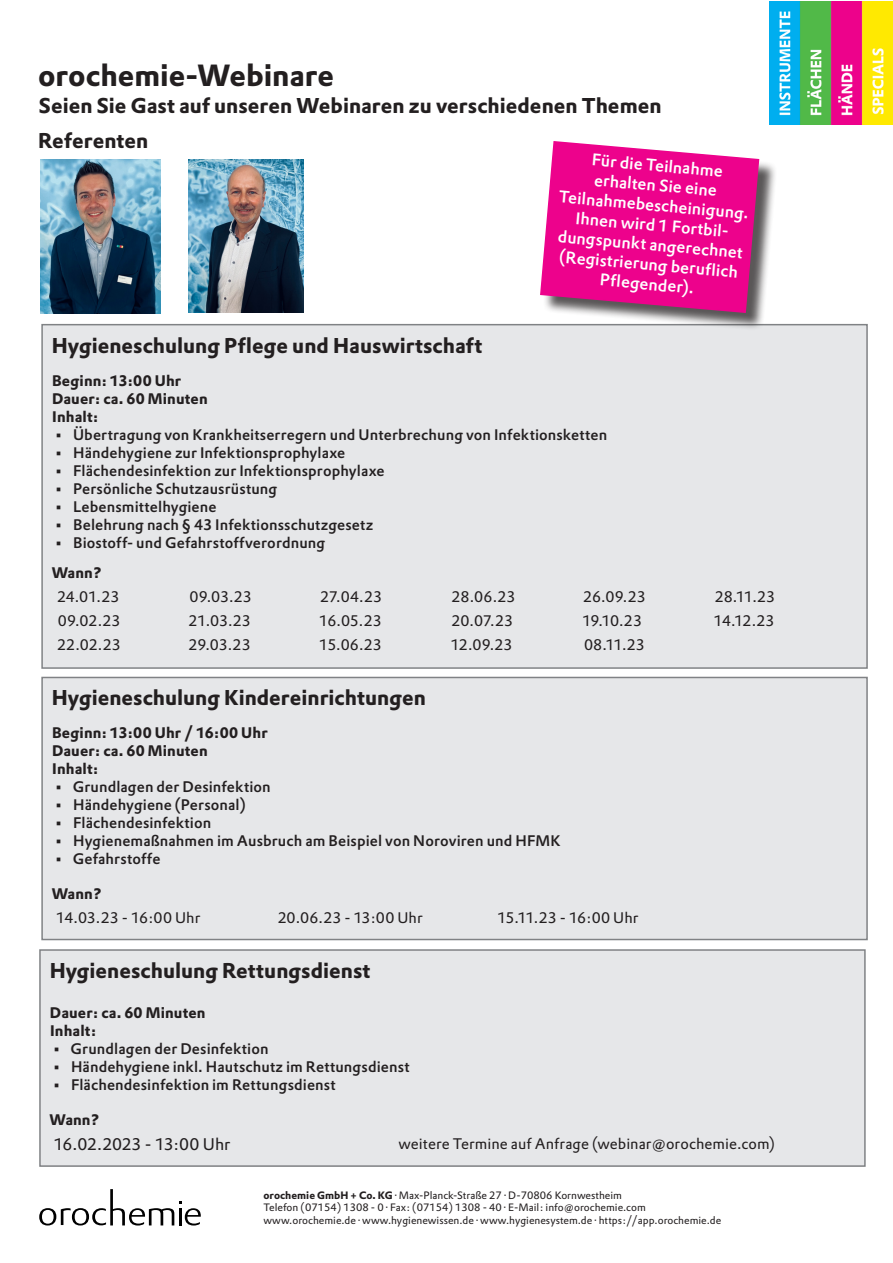
<style>
.page{position:relative;width:893px;height:1263px;background:#fff}
.page>*{position:absolute;margin:0;border:0;box-sizing:border-box;transform-origin:0 0}
.Überschrift_1{font:700 30px "DTL Prokyon TPRO";color:#231f20}
.Überschrift_1-2{font:700 21px "DTL Prokyon TPRO";color:#231f20}
.Normaltext{font:500 16.5px/19.8px "DTL Prokyon TPRO";color:#fff;text-align:center}
.Normaltext-2{font:16.5px "DTL Prokyon TPRO";letter-spacing:-.015em;color:#231f20}
.t1{font:500 15px "DTL Prokyon TPRO";letter-spacing:.005em;color:#231f20}
.Normaltext-3{font:15px "DTL Prokyon TPRO";letter-spacing:-.005em;color:#231f20}
.Normaltext-4{font:700 15px "DTL Prokyon TPRO";letter-spacing:.01em;color:#231f20}
.t2{font:10.5px "DTL Prokyon TPRO";color:#231f20}
.s1{font-weight:700}
</style>
<div class="page">
<div style="left:42px;top:325px;width:825px;height:343px;background:#e6e7e9"></div>
<div style="left:41px;top:324px;width:827px;height:345px;border:2px solid #808285"></div>
<img style="left:769px;top:1px;width:123px;height:123px">
<svg style="left:39px;top:1189px;width:162px;height:36px"></svg>
<div style="left:42px;top:677px;width:825px;height:262px;background:#e6e7e9"></div>
<div style="left:41px;top:677px;width:827px;height:263px;border:2px solid #808285"></div>
<div style="left:40px;top:950px;width:825px;height:216px;background:#e6e7e9"></div>
<div style="left:39px;top:949px;width:827px;height:218px;border:2px solid #808285"></div>
<img style="left:40px;top:160px;width:121px;height:153px">
<img style="left:188px;top:160px;width:115px;height:153px">
<div style="left:543px;top:144px;width:234px;height:187px;background:#231f20;opacity:.75"></div>
<svg style="left:540px;top:141px;width:220px;height:173px;background:#e52093"></svg>
<p class="Überschrift_1" style="left:38px;top:55px;width:298px">orochemie-Webinare</p>
<p class="Überschrift_1-2" style="left:39px;top:92px;width:624px">Seien Sie Gast auf unseren Webinaren zu verschiedenen Themen</p>
<p class="Überschrift_1-2" style="left:38px;top:127px;width:112px">Referenten</p>
<p class="Normaltext" style="left:593px;top:150px;width:133px;rotate:5deg">Für die Teilnahme</p>
<p class="Normaltext" style="left:562px;top:167px;width:192px;rotate:5deg">erhalten Sie eine<br>Teilnahmebescheinigung.</p>
<p class="Normaltext" style="left:561px;top:206px;width:187px;rotate:5deg">Ihnen wird 1 Fortbil&shy;dungspunkt angerechnet</p>
<p class="Normaltext" style="left:560px;top:246px;width:181px;rotate:5deg">(Registrierung berufl ich</p>
<p class="Normaltext" style="left:601px;top:269px;width:96px;rotate:5deg">Pfl egender).</p>
<p class="Überschrift_1-2" style="left:52px;top:331px;width:432px">Hygieneschulung Pflege und Hauswirtschaft</p>
<p class="Normaltext-4" style="left:52px;top:370px;width:131px">Beginn: 13:00 Uhr</p>
<p class="Normaltext-4" style="left:52px;top:388px;width:157px">Dauer: ca. 60 Minuten</p>
<p class="Normaltext-4" style="left:52px;top:406px;width:48px">Inhalt:</p>
<p class="t1" style="left:54px;top:424px;width:555px">• Übertragung von Krankheitserregern und Unterbrechung von Infektionsketten</p>
<p class="t1" style="left:54px;top:442px;width:293px">• Händehygiene zur Infektionsprophylaxe</p>
<p class="t1" style="left:54px;top:460px;width:332px">• Flächendesinfektion zur Infektionsprophylaxe</p>
<p class="t1" style="left:54px;top:478px;width:225px">• Persönliche Schutzausrüstung</p>
<p class="t1" style="left:54px;top:496px;width:164px">• Lebensmittelhygiene</p>
<p class="t1" style="left:54px;top:514px;width:321px">• Belehrung nach § 43 Infektionsschutzgesetz</p>
<p class="t1" style="left:54px;top:532px;width:272px">• Biostoff- und Gefahrstoffverordnung</p>
<p class="Normaltext-4" style="left:52px;top:563px;width:52px">Wann?</p>
<p class="Normaltext-3" style="left:57px;top:587px;width:64px">24.01.23</p>
<p class="Normaltext-3" style="left:189px;top:587px;width:64px">09.03.23</p>
<p class="Normaltext-3" style="left:320px;top:587px;width:64px">27.04.23</p>
<p class="Normaltext-3" style="left:452px;top:587px;width:66px">28.06.23</p>
<p class="Normaltext-3" style="left:583px;top:587px;width:64px">26.09.23</p>
<p class="Normaltext-3" style="left:715px;top:587px;width:62px">28.11.23</p>
<p class="Normaltext-3" style="left:58px;top:611px;width:64px">09.02.23</p>
<p class="Normaltext-3" style="left:189px;top:611px;width:64px">21.03.23</p>
<p class="Normaltext-3" style="left:319px;top:611px;width:64px">16.05.23</p>
<p class="Normaltext-3" style="left:452px;top:611px;width:63px">20.07.23</p>
<p class="Normaltext-3" style="left:582px;top:611px;width:61px">19.10.23</p>
<p class="Normaltext-3" style="left:714px;top:611px;width:62px">14.12.23</p>
<p class="Normaltext-3" style="left:57px;top:635px;width:65px">22.02.23</p>
<p class="Normaltext-3" style="left:189px;top:635px;width:64px">29.03.23</p>
<p class="Normaltext-3" style="left:319px;top:635px;width:64px">15.06.23</p>
<p class="Normaltext-3" style="left:451px;top:635px;width:63px">12.09.23</p>
<p class="Normaltext-3" style="left:584px;top:635px;width:62px">08.11.23</p>
<p class="Überschrift_1-2" style="left:52px;top:684px;width:376px">Hygieneschulung Kindereinrichtungen</p>
<p class="Normaltext-4" style="left:52px;top:723px;width:217px">Beginn: 13:00 Uhr / 16:00 Uhr</p>
<p class="Normaltext-4" style="left:52px;top:741px;width:157px">Dauer: ca. 60 Minuten</p>
<p class="Normaltext-4" style="left:52px;top:759px;width:48px">Inhalt:</p>
<p class="t1" style="left:54px;top:777px;width:218px">• Grundlagen der Desinfektion</p>
<p class="t1" style="left:54px;top:795px;width:193px">• Händehygiene (Personal)</p>
<p class="t1" style="left:54px;top:813px;width:159px">• Flächendesinfektion</p>
<p class="t1" style="left:54px;top:831px;width:508px">• Hygienemaßnahmen im Ausbruch am Beispiel von Noroviren und HFMK</p>
<p class="t1" style="left:54px;top:849px;width:108px">• Gefahrstoffe</p>
<p class="Normaltext-4" style="left:52px;top:884px;width:52px">Wann?</p>
<p class="Normaltext-3" style="left:56px;top:908px;width:146px">14.03.23 - 16:00 Uhr</p>
<p class="Normaltext-3" style="left:278px;top:908px;width:147px">20.06.23 - 13:00 Uhr</p>
<p class="Normaltext-3" style="left:497px;top:908px;width:143px">15.11.23 - 16:00 Uhr</p>
<p class="Überschrift_1-2" style="left:50px;top:956px;width:322px">Hygieneschulung Rettungsdienst</p>
<p class="Normaltext-4" style="left:50px;top:1003px;width:157px">Dauer: ca. 60 Minuten</p>
<p class="Normaltext-4" style="left:50px;top:1021px;width:48px">Inhalt:</p>
<p class="t1" style="left:52px;top:1039px;width:218px">• Grundlagen der Desinfektion</p>
<p class="t1" style="left:52px;top:1057px;width:359px">• Händehygiene inkl. Hautschutz im Rettungsdienst</p>
<p class="t1" style="left:52px;top:1075px;width:285px">• Flächendesinfektion im Rettungsdienst</p>
<p class="Normaltext-4" style="left:50px;top:1110px;width:52px">Wann?</p>
<p class="Normaltext-2" style="left:54px;top:1133px;width:178px">16.02.2023 - 13:00 Uhr</p>
<p class="Normaltext-3" style="left:398px;top:1134px;width:378px">weitere Termine auf Anfrage (webinar@orochemie.com)</p>
<p class="t2" style="left:264px;top:1188px;width:360px"><span class="s1">orochemie GmbH + Co. KG</span> · Max-Planck-Straße 27 · D-70806 Kornwestheim</p>
<p class="t2" style="left:264px;top:1201px;width:384px">Telefon (07154) 1308 - 0 · Fax: (07154) 1308 - 40 · E-Mail: info@orochemie.com</p>
<p class="t2" style="left:264px;top:1213px;width:459px">www.orochemie.de · www.hygienewissen.de · www.hygienesystem.de · https://app.orochemie.de</p>
</div>
